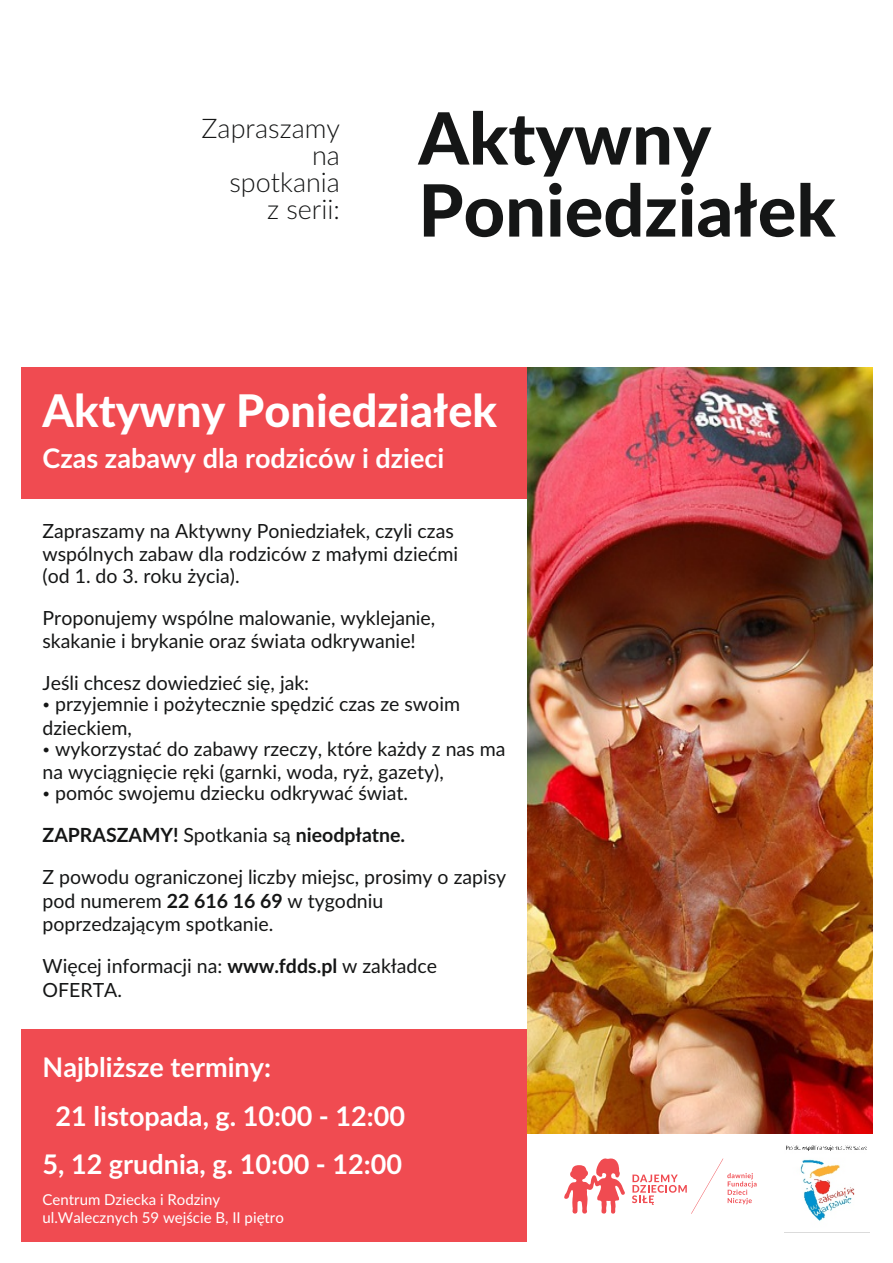
<style>
.page{position:relative;width:893px;height:1263px;background:#fff}
.page>*{position:absolute;margin:0;border:0;box-sizing:border-box;transform-origin:0 0}
.t1{font:800 72px/72px "Lato";color:#151616}
.t2{font:800 45px "Lato";color:#fff}
.t3{font:700 27px "Lato";color:#fff}
.t4{font:300 27px/27px "Lato";color:#151616;text-align:right}
.t5{font:19.5px/21px "Lato";color:#151616}
.t6{font:15px/18px "Lato";color:#fff}
.s1{font-weight:700}
</style>
<div class="page">
<img style="left:784px;top:1145px;width:85px;height:88px">
<div style="left:21px;top:367px;width:510px;height:131px;background:#f04b51"></div>
<div style="left:21px;top:1029px;width:506px;height:213px;background:#f04b51"></div>
<svg style="left:564px;top:1158px;width:61px;height:56px"></svg>
<svg style="left:632px;top:1158px;width:125px;height:56px"></svg>
<img style="left:527px;top:367px;width:345px;height:767px">
<h3 class="t4" style="left:201px;top:117px;width:140px">Zapraszamy na spotkania<br>z serii:</h3>
<h1 class="t1" style="left:418px;top:107px;width:419px">Aktywny<br>Poniedziałek</h1>
<h2 class="t2" style="left:43px;top:391px;width:456px">Aktywny Poniedziałek</h2>
<h3 class="t3" style="left:43px;top:446px;width:403px">Czas zabawy dla rodziców i dzieci</h3>
<p class="t5" style="left:43px;top:522px;width:413px">Zapraszamy na Aktywny Poniedziałek, czyli czas</p>
<p class="t5" style="left:43px;top:545px;width:417px">wspólnych zabaw dla rodziców z małymi dziećmi (od 1. do 3. roku życia).</p>
<p class="t5" style="left:43px;top:607px;width:394px;line-height:23.4px">Proponujemy wspólne malowanie, wyklejanie, skakanie i brykanie oraz świata odkrywanie!</p>
<p class="t5" style="left:55px;top:674px;width:406px;text-indent:-13px">Jeśli chcesz dowiedzieć się, jak:<br>przyjemnie i pożytecznie spędzić czas ze swoim</p>
<p class="t5" style="left:55px;top:718px;width:452px;text-indent:-13px">dzieckiem,<br>wykorzystać do zabawy rzeczy, które każdy z nas ma</p>
<p class="t5" style="left:55px;top:763px;width:390px;text-indent:-13px">na wyciągnięcie ręki (garnki, woda, ryż, gazety), pomóc swojemu dziecku odkrywać świat.</p>
<p class="t5" style="left:43px;top:815px;width:465px;line-height:42.2px"><span class="s1">ZAPRASZAMY!</span> Spotkania są <span class="s1">nieodpłatne.<br></span>Z powodu ograniczonej liczby miejsc, prosimy o zapisy</p>
<p class="t5" style="left:43px;top:890px;width:342px;line-height:23.4px">pod numerem <span class="s1">22 616 16 69</span> w tygodniu poprzedzającym spotkanie.</p>
<p class="t5" style="left:43px;top:956px;width:396px;line-height:23.4px">Więcej informacji na: <span class="s1">www.fdds.pl</span> w zakładce<br>OFERTA.</p>
<h3 class="t3" style="left:43px;top:1055px;width:230px">Najbliższe terminy:</h3>
<h3 class="t3" style="left:56px;top:1104px;width:351px">21 listopada, g. 10:00 - 12:00</h3>
<h3 class="t3" style="left:43px;top:1152px;width:361px">5, 12 grudnia, g. 10:00 - 12:00</h3>
<p class="t6" style="left:43px;top:1191px;width:243px">Centrum Dziecka i Rodziny ul.Walecznych 59 wejście B, II piętro</p>
</div>
